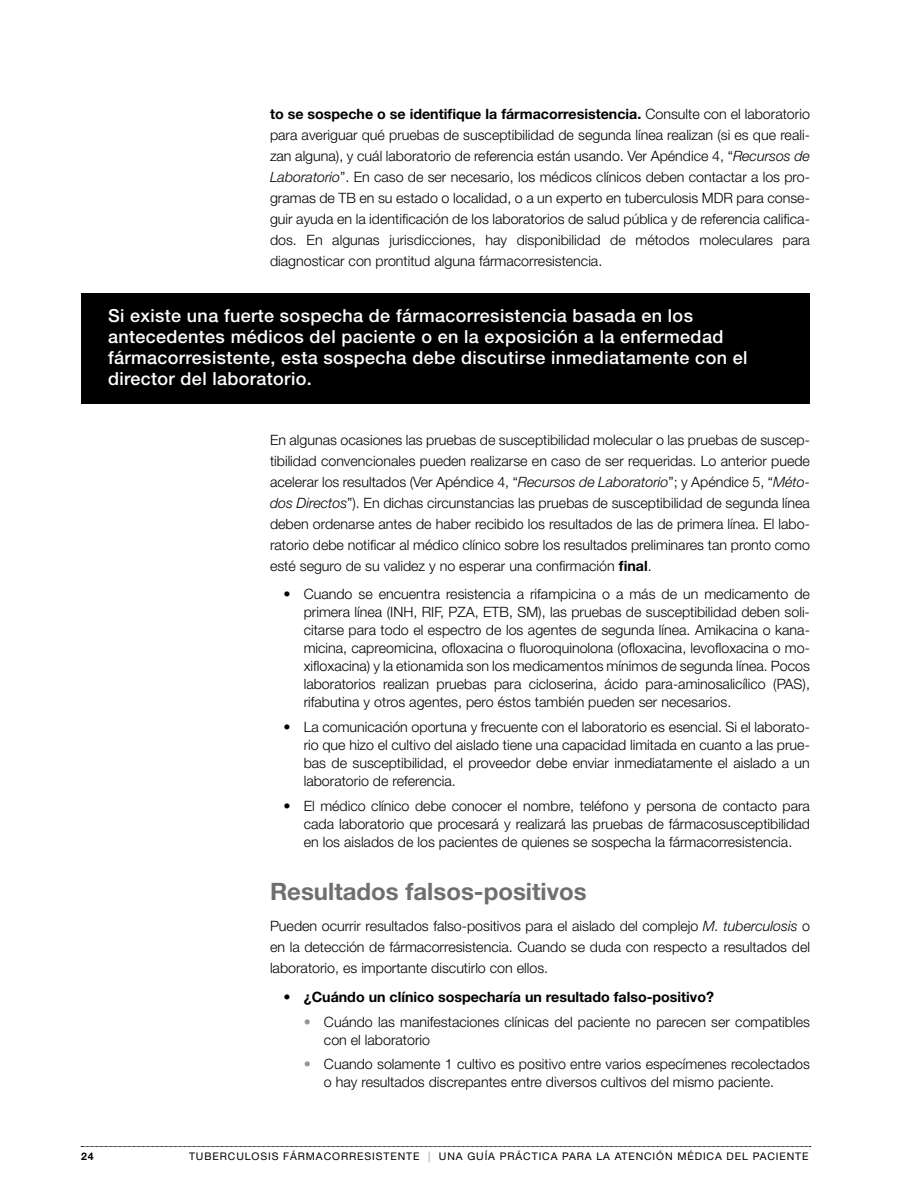
<style>
.page{position:relative;width:918px;height:1188px;background:#fff}
.page>*{position:absolute;margin:0;border:0;box-sizing:border-box;transform-origin:0 0}
.t1{font:700 24px "Helvetica Neue";color:#6d6f71}
.t2{font:500 18px/21px "Helvetica Neue";letter-spacing:.02em;color:#fff}
.t3{font:300 14.25px/21px "Helvetica Neue";color:#000;text-align:justify}
.t4{font:700 14.25px "Helvetica Neue";color:#000}
.t5{font:10.5px "Helvetica Neue";letter-spacing:.085em;color:#000}
.t6{font:700 10.5px "Helvetica Neue";color:#000}
.s1{font-weight:700}
.s2{font-style:italic}
.s3{font-weight:300}
.s4{color:#939598}
</style>
<div class="page">
<div style="left:81px;top:293px;width:729px;height:111px;background:#000"></div>
<svg style="left:81px;top:1146px;width:730px;height:1px"></svg>
<p class="t3" style="left:270px;top:103px;width:542px"><span class="s1">to se sospeche o se identifique la fármacorresistencia.</span> Consulte con el laboratorio para averiguar qué pruebas de susceptibilidad de segunda línea realizan (si es que reali&shy;zan alguna), y cuál laboratorio de referencia están usando. Ver Apéndice 4, “<span class="s2">Recursos de Laboratorio</span>”. En caso de ser necesario, los médicos clínicos deben contactar a los pro&shy;gramas de TB en su estado o localidad, o a un experto en tuberculosis MDR para conse&shy;guir ayuda en la identificación de los laboratorios de salud pública y de referencia califica&shy;dos. En algunas jurisdicciones, hay disponibilidad de métodos moleculares para diagnosticar con prontitud alguna fármacorresistencia.</p>
<p class="t2" style="left:108px;top:305px;width:641px">Si existe una fuerte sospecha de fármacorresistencia basada en los antecedentes médicos del paciente o en la exposición a la enfermedad fármacorresistente, esta sospecha debe discutirse inmediatamente con el director del laboratorio.</p>
<p class="t3" style="left:270px;top:429px;width:542px">En algunas ocasiones las pruebas de susceptibilidad molecular o las pruebas de suscep&shy;tibilidad convencionales pueden realizarse en caso de ser requeridas. Lo anterior puede acelerar los resultados (Ver Apéndice 4, “<span class="s2">Recursos de Laboratorio</span>”; y Apéndice 5, “<span class="s2">Méto&shy;dos Directos</span>”). En dichas circunstancias las pruebas de susceptibilidad de segunda línea deben ordenarse antes de haber recibido los resultados de las de primera línea. El labo&shy;ratorio debe notificar al médico clínico sobre los resultados preliminares tan pronto como esté seguro de su validez y no esperar una confirmación <span class="s1">final</span>.</p>
<p class="t3" style="left:304px;top:585px;width:508px;line-height:18px;text-indent:-20px">• Cuando se encuentra resistencia a rifampicina o a más de un medicamento de primera línea (INH, RIF, PZA, ETB, SM), las pruebas de susceptibilidad deben soli&shy;citarse para todo el espectro de los agentes de segunda línea. Amikacina o kana&shy;micina, capreomicina, ofloxacina o fluoroquinolona (ofloxacina, levofloxacina o mo&shy;xifloxacina) y la etionamida son los medicamentos mínimos de segunda línea. Pocos laboratorios realizan pruebas para cicloserina, ácido para-aminosalicílico (PAS), rifabutina y otros agentes, pero éstos también pueden ser necesarios.</p>
<p class="t3" style="left:304px;top:718px;width:508px;line-height:18px;text-indent:-20px">• La comunicación oportuna y frecuente con el laboratorio es esencial. Si el laborato&shy;rio que hizo el cultivo del aislado tiene una capacidad limitada en cuanto a las prue&shy;bas de susceptibilidad, el proveedor debe enviar inmediatamente el aislado a un laboratorio de referencia.</p>
<p class="t3" style="left:304px;top:796px;width:508px;line-height:18px;text-indent:-20px">• El médico clínico debe conocer el nombre, teléfono y persona de contacto para cada laboratorio que procesará y realizará las pruebas de fármacosusceptibilidad en los aislados de los pacientes de quienes se sospecha la fármacorresistencia.</p>
<h1 class="t1" style="left:270px;top:876px;width:318px">Resultados falsos-positivos</h1>
<p class="t3" style="left:270px;top:916px;width:542px">Pueden ocurrir resultados falso-positivos para el aislado del complejo <span class="s2">M. tuberculosis</span> o en la detección de fármacorresistencia. Cuando se duda con respecto a resultados del laboratorio, es importante discutirlo con ellos.</p>
<p class="t4" style="left:283px;top:988px;width:432px"><span class="s3">•</span> ¿Cuándo un clínico sospecharía un resultado falso-positivo?</p>
<p class="t3" style="left:324px;top:1012px;width:487px;line-height:18px;text-indent:-20px"><span class="s4">•</span> Cuándo las manifestaciones clínicas del paciente no parecen ser compatibles con el laboratorio</p>
<p class="t3" style="left:324px;top:1055px;width:487px;line-height:18px;text-indent:-20px"><span class="s4">•</span> Cuando solamente 1 cultivo es positivo entre varios especímenes recolectados o hay resultados discrepantes entre diversos cultivos del mismo paciente.</p>
<p class="t6" style="left:81px;top:1150px;width:14px">24</p>
<p class="t5" style="left:189px;top:1150px;width:621px">TUBERCULOSIS FÁRMACORRESISTENTE <span class="s4">|</span> UNA GUÍA PRÁCTICA PARA LA ATENCIÓN MÉDICA DEL PACIENTE</p>
</div>
